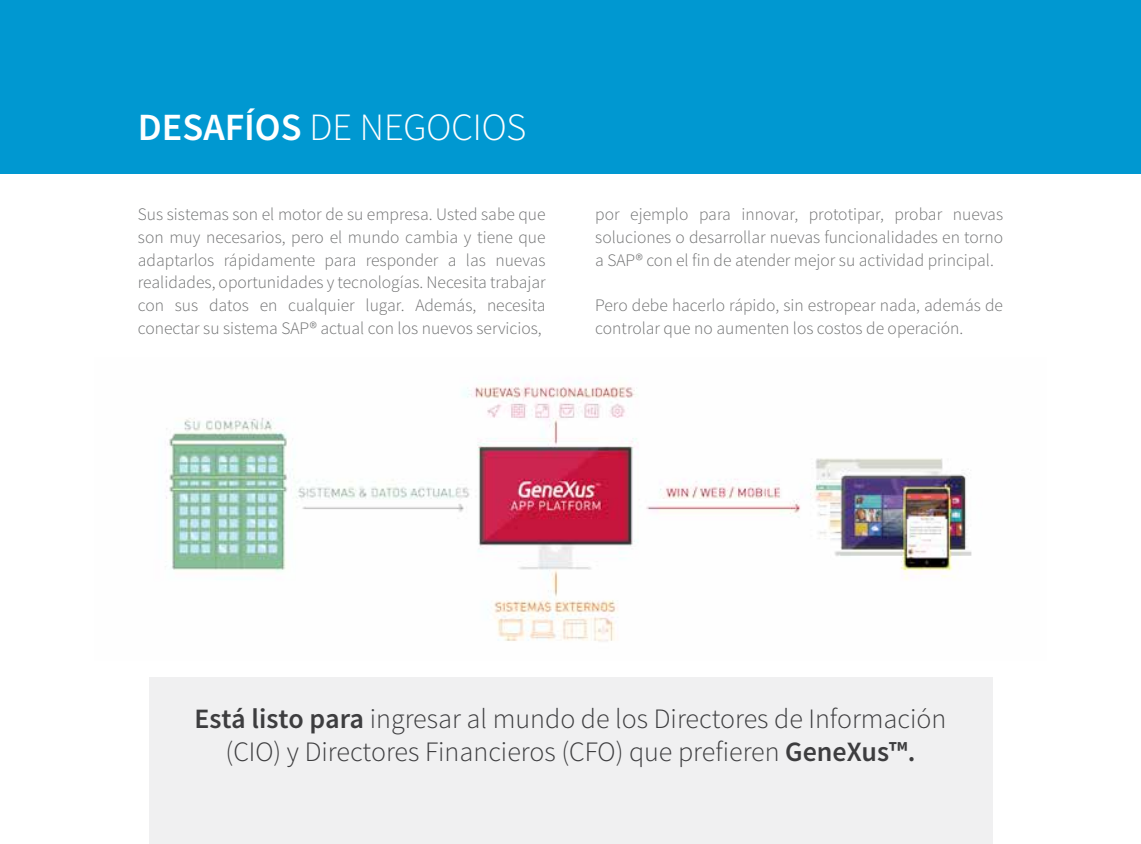
<style>
.page{position:relative;width:1141px;height:844px;background:#fff}
.page>*{position:absolute;margin:0;border:0;box-sizing:border-box;transform-origin:0 0}
.t1{font:300 38.5px "Source Sans Pro";color:#fff}
.t2{font:300 28px/33.6px "Source Sans Pro";color:#3d3d3f;text-align:center}
.t3{font:300 17.5px/22.8px "Source Sans Pro";color:#707172;text-align:justify}
.s1{font-weight:600}
</style>
<div class="page">
<div style="left:0;top:0;width:1141px;height:173px;background:#0098d1"></div>
<div style="left:149px;top:677px;width:843px;height:166px;background:#f0f0f1"></div>
<img style="left:166px;top:382px;width:806px;height:260px">
<h1 class="t1" style="left:138px;top:104px;width:390px"><span class="s1">DESAFÍOS</span> DE NEGOCIOS</h1>
<p class="t3" style="left:138px;top:203px;width:409px">Sus sistemas son el motor de su empresa. Usted sabe que son muy necesarios, pero el mundo cambia y tiene que adaptarlos rápidamente para responder a las nuevas realidades, oportunidades y tecnologías. Necesita trabajar con sus datos en cualquier lugar. Además, necesita conectar su sistema SAP® actual con los nuevos servicios,</p>
<p class="t3" style="left:595px;top:203px;width:409px">por ejemplo para innovar, prototipar, probar nuevas soluciones o desarrollar nuevas funcionalidades en torno a SAP® con el fin de atender mejor su actividad principal.</p>
<p class="t3" style="left:595px;top:294px;width:409px">Pero debe hacerlo rápido, sin estropear nada, además de controlar que no aumenten los costos de operación.</p>
<h2 class="t2" style="left:195px;top:701px;width:753px"><span class="s1">Está listo para</span> ingresar al mundo de los Directores de Información (CIO) y Directores Financieros (CFO) que prefieren <span class="s1">GeneXus™.</span></h2>
</div>
